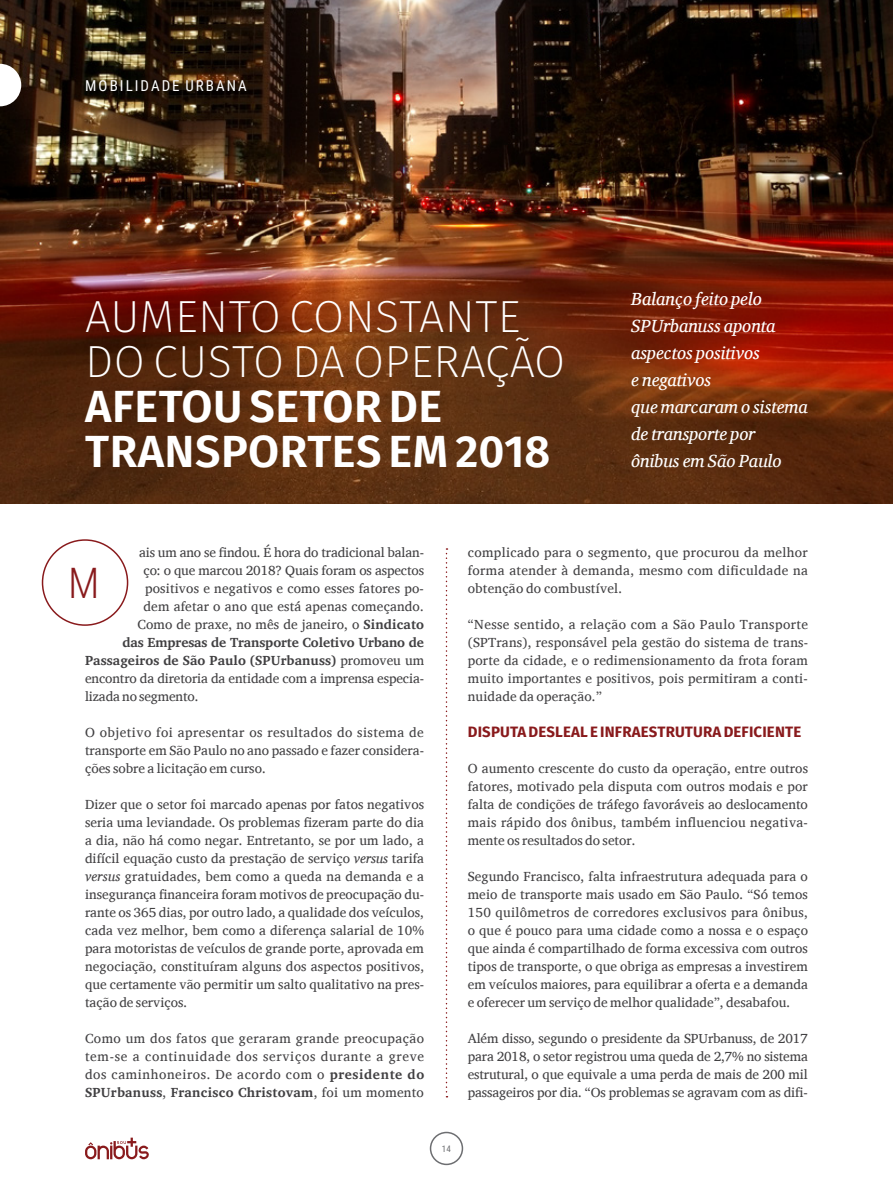
<style>
.page{position:relative;width:893px;height:1191px;background:#fff}
.page>*{position:absolute;margin:0;border:0;box-sizing:border-box;transform-origin:0 0}
.t1{font:200 45px/45px "Fira Sans";letter-spacing:.01em;color:#fff}
.t2{font:600 45px/45px "Fira Sans";letter-spacing:.01em;color:#fff}
.t3{font:300 42px "Roboto Condensed";color:#891a1c}
.t4{font:italic 18px/27px "Charis SIL";color:#fff}
.t5{font:700 15px "Fira Sans";letter-spacing:.01em;color:#891a1c}
.t6{font:15px "Roboto Condensed";letter-spacing:.135em;color:#fff}
.t7{font:13.5px/18px "Charis SIL";color:#414042;text-align:justify}
.t8{font:700 13.5px "Charis SIL";letter-spacing:-.01em;color:#414042}
.t9{font:9px "Roboto Condensed";color:#6d6e71}
.s1{font-weight:700}
.s2{font-weight:400}
.s3{font-style:italic}
</style>
<div class="page">
<img style="left:0;top:0;width:893px;height:503px">
<div style="left:42px;top:539px;width:86px;height:87px;border:2px solid #891a1c;border-radius:50%"></div>
<svg style="left:446px;top:548px;width:1px;height:549px"></svg>
<div style="left:430px;top:1131px;width:33px;height:34px;border:2px solid #6d6e71;border-radius:50%"></div>
<svg style="left:85px;top:1137px;width:64px;height:22px"></svg>
<svg style="left:0;top:64px;width:21px;height:42px"></svg>
<p class="t6" style="left:85px;top:75px;width:163px">MOBILIDADE URBANA</p>
<h1 class="t1" style="left:85px;top:294px;width:481px">AUMENTO CONSTANTE<br>DO CUSTO DA OPERAÇÃO</h1>
<h1 class="t2" style="left:85px;top:381px;width:467px">AFETOU SETOR DE<br>TRANSPORTES EM 2018</h1>
<h3 class="t4" style="left:631px;top:285px;width:178px">Balanço feito pelo<br>SPUrbanuss aponta aspectos positivos<br>e negativos<br>que marcaram o sistema de transporte por ônibus em São Paulo</h3>
<p class="t7" style="left:139px;top:543px;width:287px">ais um ano se findou. É hora do tradicional balan-</p>
<p class="t7" style="left:144px;top:561px;width:282px">ço: o que marcou 2018? Quais foram os aspectos</p>
<p class="t7" style="left:145px;top:579px;width:280px">positivos e negativos e como esses fatores po-</p>
<p class="t7" style="left:144px;top:597px;width:282px">dem afetar o ano que está apenas começando.</p>
<p class="t7" style="left:138px;top:615px;width:288px">Como de praxe, no mês de janeiro, o <span class="s1">Sindicato</span></p>
<p class="t8" style="left:123px;top:635px;width:303px">das Empresas de Transporte Coletivo Urbano de</p>
<p class="t8" style="left:85px;top:652px;width:341px">Passageiros de São Paulo (SPUrbanuss) <span class="s2">promoveu um</span></p>
<p class="t7" style="left:85px;top:669px;width:341px">encontro da diretoria da entidade com a imprensa especia-</p>
<p class="t7" style="left:85px;top:687px;width:115px">lizada no segmento.</p>
<p class="t7" style="left:85px;top:723px;width:340px">O objetivo foi apresentar os resultados do sistema de transporte em São Paulo no ano passado e fazer considera&shy;ções sobre a licitação em curso.</p>
<p class="t7" style="left:85px;top:795px;width:341px">Dizer que o setor foi marcado apenas por fatos negativos seria uma leviandade. Os problemas fizeram parte do dia a dia, não há como negar. Entretanto, se por um lado, a difícil equação custo da prestação de serviço <span class="s3">versus</span> tarifa <span class="s3">versus</span> gratuidades, bem como a queda na demanda e a insegurança financeira foram motivos de preocupação du&shy;rante os 365 dias, por outro lado, a qualidade dos veículos, cada vez melhor, bem como a diferença salarial de 10% para motoristas de veículos de grande porte, aprovada em negociação, constituíram alguns dos aspectos positivos, que certamente vão permitir um salto qualitativo na pres&shy;tação de serviços.</p>
<p class="t7" style="left:85px;top:1029px;width:341px">Como um dos fatos que geraram grande preocupação tem-se a continuidade dos serviços durante a greve dos caminhoneiros. De acordo com o <span class="s1">presidente do SPUrbanuss</span>, <span class="s1">Francisco Christovam</span>, foi um momento</p>
<h2 class="t3" style="left:68px;top:553px;width:33px">M</h2>
<p class="t7" style="left:468px;top:543px;width:342px">complicado para o segmento, que procurou da melhor forma atender à demanda, mesmo com dificuldade na obtenção do combustível.</p>
<p class="t7" style="left:468px;top:615px;width:342px">“Nesse sentido, a relação com a São Paulo Transporte (SPTrans), responsável pela gestão do sistema de trans&shy;porte da cidade, e o redimensionamento da frota foram muito importantes e positivos, pois permitiram a conti&shy;nuidade da operação.”</p>
<p class="t5" style="left:468px;top:719px;width:335px">DISPUTA DESLEAL E INFRAESTRUTURA DEFICIENTE</p>
<p class="t7" style="left:468px;top:759px;width:342px">O aumento crescente do custo da operação, entre outros fatores, motivado pela disputa com outros modais e por falta de condições de tráfego favoráveis ao deslocamento mais rápido dos ônibus, também influenciou negativa&shy;mente os resultados do setor.</p>
<p class="t7" style="left:468px;top:867px;width:342px">Segundo Francisco, falta infraestrutura adequada para o meio de transporte mais usado em São Paulo. “Só temos 150 quilômetros de corredores exclusivos para ônibus, o que é pouco para uma cidade como a nossa e o espaço que ainda é compartilhado de forma excessiva com outros tipos de transporte, o que obriga as empresas a investirem em veículos maiores, para equilibrar a oferta e a demanda e oferecer um serviço de melhor qualidade”, desabafou.</p>
<p class="t7" style="left:468px;top:1029px;width:342px">Além disso, segundo o presidente da SPUrbanuss, de 2017 para 2018, o setor registrou uma queda de 2,7% no sistema estrutural, o que equivale a uma perda de mais de 200 mil passageiros por dia. “Os problemas se agravam com as difi-</p>
<p class="t9" style="left:442px;top:1142px;width:11px">14</p>
</div>
